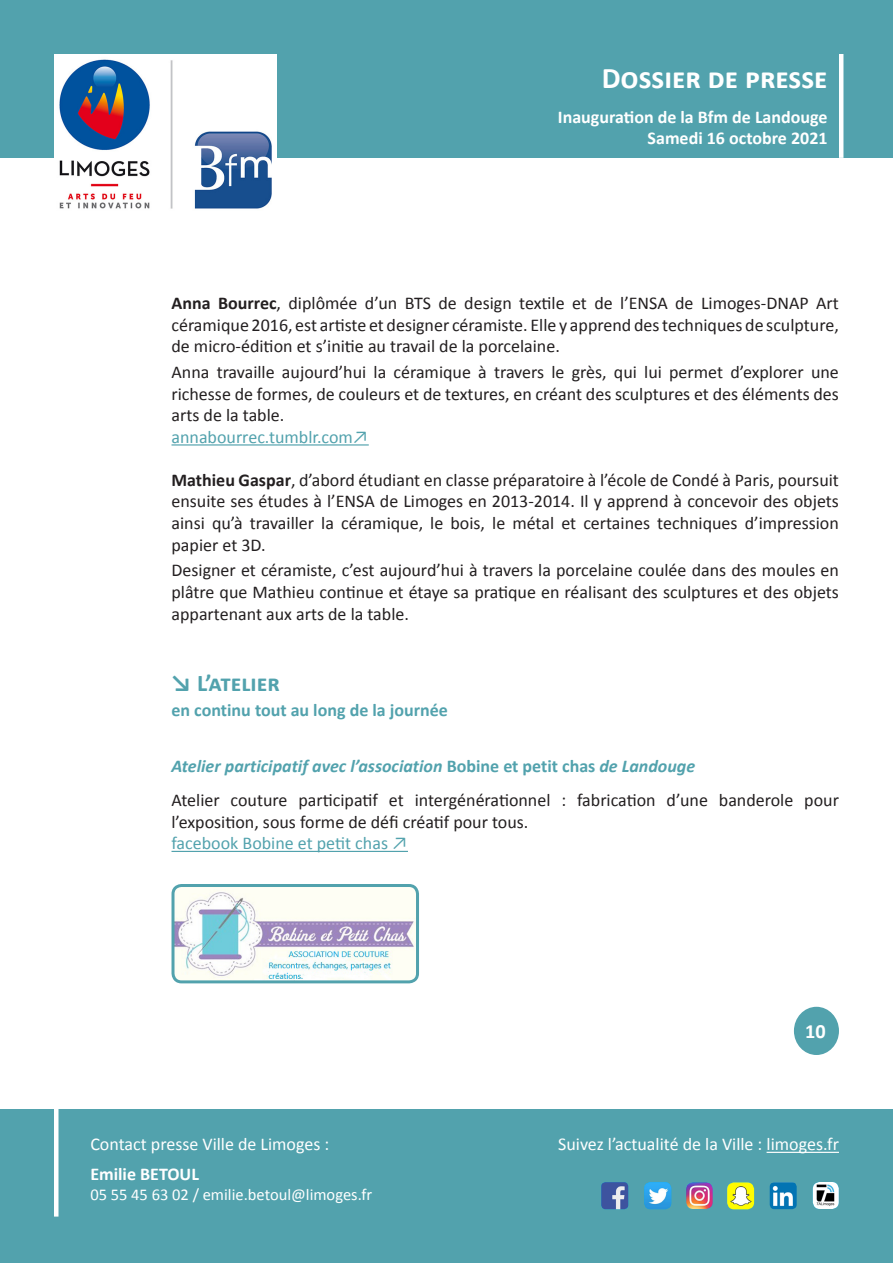
<style>
.page{position:relative;width:893px;height:1263px;background:#fff}
.page>*{position:absolute;margin:0;border:0;box-sizing:border-box;transform-origin:0 0}
.t1{font:700 30px "Calibri";color:#fff}
.t2{font:700 24px "Calibri";color:#52a2ad}
.t3{font:700 20.25px "Calibri";color:#fff}
.t4{font:18px/21.6px "Calibri";color:#231f20;text-align:justify}
.t5{font:18px "Calibri";color:#fff}
.t6{font:italic 700 18px "Calibri";color:#52a2ad}
.t7{font:700 18px "Calibri";color:#fff}
.t8{font:18px "Calibri";color:#52a2ad}
.t9{font:700 18px "Calibri";color:#52a2ad}
.t10{font:16.5px "Calibri";color:#fff}
.s1{font-weight:700}
.s2{font-style:normal}
</style>
<div class="page">
<div style="left:794px;top:1007px;width:45px;height:48px;background:#52a2ad;border-radius:50%"></div>
<div style="left:0;top:1110px;width:893px;height:153px;background:#52a2ad"></div>
<hr style="left:54px;top:1105px;width:4px;height:111px;background:#fff">
<img style="left:601px;top:1182px;width:27px;height:27px">
<img style="left:686px;top:1182px;width:27px;height:27px">
<img style="left:644px;top:1182px;width:27px;height:27px">
<img style="left:727px;top:1182px;width:27px;height:27px">
<img style="left:813px;top:1182px;width:26px;height:27px">
<hr style="left:766px;top:1152px;width:73px;height:1px;background:#fff">
<img style="left:770px;top:1182px;width:27px;height:27px">
<img style="left:175px;top:888px;width:241px;height:94px">
<div style="left:171px;top:884px;width:248px;height:99px;border:3px solid #52a2ad;border-radius:9px"></div>
<hr style="left:171px;top:444px;width:198px;height:1px;background:#52a2ad">
<hr style="left:171px;top:851px;width:237px;height:1px;background:#52a2ad">
<div style="left:0;top:0;width:893px;height:157px;background:#52a2ad"></div>
<hr style="left:839px;top:54px;width:4px;height:104px;background:#fff">
<img style="left:54px;top:54px;width:223px;height:155px">
<p class="t1" style="left:602px;top:57px;width:227px">Dossier de presse</p>
<p class="t7" style="left:558px;top:104px;width:271px">Inauguration de la Bfm de Landouge</p>
<p class="t7" style="left:648px;top:126px;width:181px">Samedi 16 octobre 2021</p>
<p class="t4" style="left:171px;top:292px;width:669px"><span class="s1">Anna Bourrec</span>, diplômée d’un BTS de design textile et de l’ENSA de Limoges-DNAP Art céramique 2016, est artiste et designer céramiste. Elle y apprend des techniques de sculpture, de micro-édition et s’initie au travail de la porcelaine.</p>
<p class="t4" style="left:171px;top:361px;width:669px">Anna travaille aujourd’hui la céramique à travers le grès, qui lui permet d’explorer une richesse de formes, de couleurs et de textures, en créant des sculptures et des éléments des arts de la table.</p>
<p class="t8" style="left:171px;top:424px;width:199px">annabourrec.tumblr.com↗</p>
<p class="t4" style="left:171px;top:468px;width:669px"><span class="s1">Mathieu Gaspar</span>, d’abord étudiant en classe préparatoire à l’école de Condé à Paris, poursuit ensuite ses études à l’ENSA de Limoges en 2013-2014. Il y apprend à concevoir des objets ainsi qu’à travailler la céramique, le bois, le métal et certaines techniques d’impression papier et 3D.</p>
<p class="t4" style="left:171px;top:559px;width:669px">Designer et céramiste, c’est aujourd’hui à travers la porcelaine coulée dans des moules en plâtre que Mathieu continue et étaye sa pratique en réalisant des sculptures et des objets appartenant aux arts de la table.</p>
<p class="t2" style="left:171px;top:666px;width:110px">↘ L’atelier</p>
<p class="t9" style="left:171px;top:697px;width:278px">en continu tout au long de la journée</p>
<p class="t6" style="left:171px;top:753px;width:525px">Atelier participatif avec l’association <span class="s2">Bobine et petit chas</span> de Landouge</p>
<p class="t4" style="left:171px;top:789px;width:669px">Atelier couture participatif et intergénérationnel : fabrication d’une banderole pour l’exposition, sous forme de défi créatif pour tous.</p>
<p class="t8" style="left:171px;top:831px;width:238px">facebook Bobine et petit chas ↗</p>
<p class="t5" style="left:90px;top:1132px;width:240px">Contact presse Ville de Limoges :</p>
<p class="t7" style="left:90px;top:1162px;width:110px">Emilie BETOUL</p>
<p class="t10" style="left:90px;top:1183px;width:283px">05 55 45 63 02 / emilie.betoul@limoges.fr</p>
<p class="t3" style="left:805px;top:1017px;width:22px">10</p>
<p class="t5" style="left:558px;top:1132px;width:282px">Suivez l’actualité de la Ville : limoges.fr</p>
</div>
